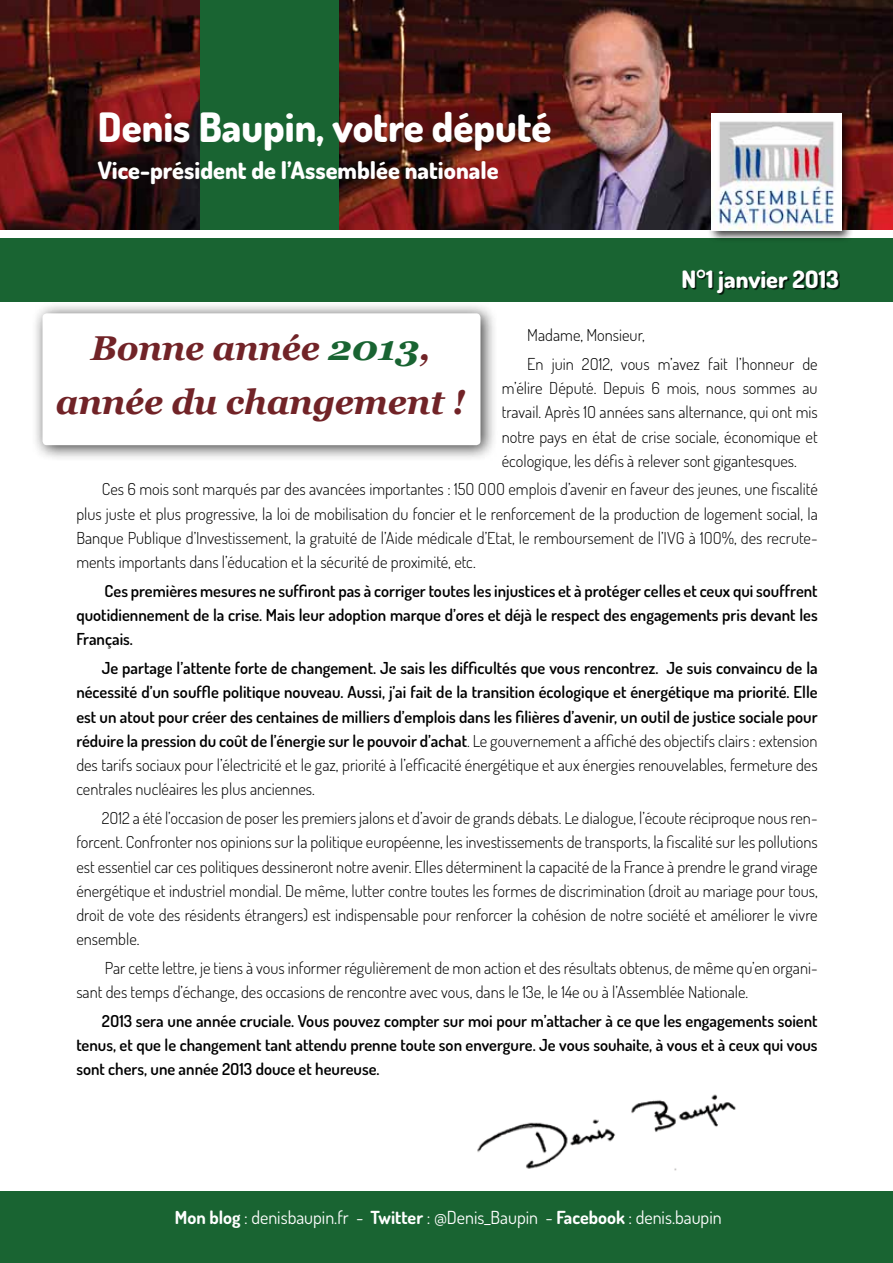
<style>
.page{position:relative;width:893px;height:1263px;background:#fff}
.page>*{position:absolute;margin:0;border:0;box-sizing:border-box;transform-origin:0 0}
.t1{font:800 40.5px "Dosis";color:#fff}
.t2{font:italic 700 34.5px/54px "Georgia";letter-spacing:-.01em;color:#712327;text-align:center}
.t3{font:800 24px "Dosis";color:#fff}
.t4{font:18px "Dosis";color:#fff}
.t5{font:300 16.5px/24.3px "Dosis";color:#000;text-align:justify}
.t6{font:600 16.5px/24.3px "Dosis";color:#000;text-align:justify}
.s1{font-weight:300}
.s2{color:#196432}
.s3{font-weight:700}
</style>
<div class="page">
<div style="left:0;top:1192px;width:893px;height:71px;background:#196432"></div>
<div style="left:0;top:0;width:893px;height:128px;background:#196432"></div>
<div style="left:0;top:96px;width:357px;height:134px;background:#196432"></div>
<div style="left:0;top:238px;width:893px;height:64px;background:#196432"></div>
<img style="left:339px;top:0;width:554px;height:230px">
<div style="left:707px;top:110px;width:146px;height:133px;background:#000;opacity:.75"></div>
<img style="left:711px;top:114px;width:130px;height:117px">
<img style="left:0;top:0;width:200px;height:230px">
<div style="left:684px;top:271px;width:156px;height:23px;background:#000;opacity:.75"></div>
<img style="left:477px;top:1094px;width:259px;height:77px">
<div style="left:32px;top:302px;width:466px;height:160px;background:#000;opacity:.75"></div>
<div style="left:43px;top:313px;width:437px;height:132px;background:#fff;border-radius:4px"></div>
<h1 class="t1" style="left:98px;top:102px;width:455px">Denis Baupin, votre député</h1>
<h3 class="t3" style="left:98px;top:155px;width:402px">Vice-président de l’Assemblée nationale</h3>
<h3 class="t3" style="left:682px;top:264px;width:159px">N°1 janvier 2O13</h3>
<p class="t5" style="left:527px;top:320px;width:292px;line-height:28.5px">Madame, Monsieur,<br>En juin 2O12, vous m’avez fait l’honneur de</p>
<p class="t5" style="left:502px;top:375px;width:317px">m’élire Député. Depuis 6 mois, nous sommes au travail. Après 1O années sans alternance, qui ont mis notre pays en état de crise sociale, économique et écologique, les défis à relever sont gigantesques.</p>
<p class="t5" style="left:76px;top:477px;width:743px;text-indent:26px">Ces 6 mois sont marqués par des avancées importantes : 15O OOO emplois d’avenir en faveur des jeunes, une fiscalité plus juste et plus progressive, la loi de mobilisation du foncier et le renforcement de la production de logement social, la Banque Publique d’Investissement, la gratuité de l’Aide médicale d’Etat, le remboursement de l’IVG à 1OO%, des recrute&shy;ments importants dans l’éducation et la sécurité de proximité, etc.</p>
<p class="t6" style="left:76px;top:578px;width:743px;text-indent:28px">Ces premières mesures ne suffiront pas à corriger toutes les injustices et à protéger celles et ceux qui souffrent quotidiennement de la crise. Mais leur adoption marque d’ores et déjà le respect des engagements pris devant les Français.</p>
<p class="t6" style="left:76px;top:655px;width:743px;text-indent:26px">Je partage l’attente forte de changement. Je sais les difficultés que vous rencontrez. Je suis convaincu de la nécessité d’un souffle politique nouveau. Aussi, j’ai fait de la transition écologique et énergétique ma priorité. Elle est un atout pour créer des centaines de milliers d’emplois dans les filières d’avenir, un outil de justice sociale pour réduire la pression du coût de l’énergie sur le pouvoir d’achat<span class="s1">. Le gouvernement a affiché des objectifs clairs : extension des tarifs sociaux pour l’électricité et le gaz, priorité à l’efficacité énergétique et aux énergies renouvelables, fermeture des centrales nucléaires les plus anciennes.</span></p>
<p class="t5" style="left:76px;top:805px;width:743px;text-indent:26px">2O12 a été l’occasion de poser les premiers jalons et d’avoir de grands débats. Le dialogue, l’écoute réciproque nous ren&shy;forcent. Confronter nos opinions sur la politique européenne, les investissements de transports, la fiscalité sur les pollutions est essentiel car ces politiques dessineront notre avenir. Elles déterminent la capacité de la France à prendre le grand virage énergétique et industriel mondial. De même, lutter contre toutes les formes de discrimination (droit au mariage pour tous, droit de vote des résidents étrangers) est indispensable pour renforcer la cohésion de notre société et améliorer le vivre ensemble.</p>
<p class="t5" style="left:76px;top:955px;width:743px;text-indent:28px">Par cette lettre, je tiens à vous informer régulièrement de mon action et des résultats obtenus, de même qu’en organi&shy;sant des temps d’échange, des occasions de rencontre avec vous, dans le 13e, le 14e ou à l’Assemblée Nationale.</p>
<p class="t6" style="left:76px;top:1008px;width:743px;text-indent:26px">2O13 sera une année cruciale. Vous pouvez compter sur moi pour m’attacher à ce que les engagements soient tenus, et que le changement tant attendu prenne toute son envergure. Je vous souhaite, à vous et à ceux qui vous sont chers, une année 2O13 douce et heureuse.</p>
<h2 class="t2" style="left:56px;top:321px;width:411px">Bonne année <span class="s2">2013</span>, année du changement !</h2>
<p class="t4" style="left:175px;top:1206px;width:548px"><span class="s3">Mon blog</span> : denisbaupin.fr - <span class="s3">Twitter</span> : @Denis_Baupin - <span class="s3">Facebook</span> : denis.baupin</p>
</div>
